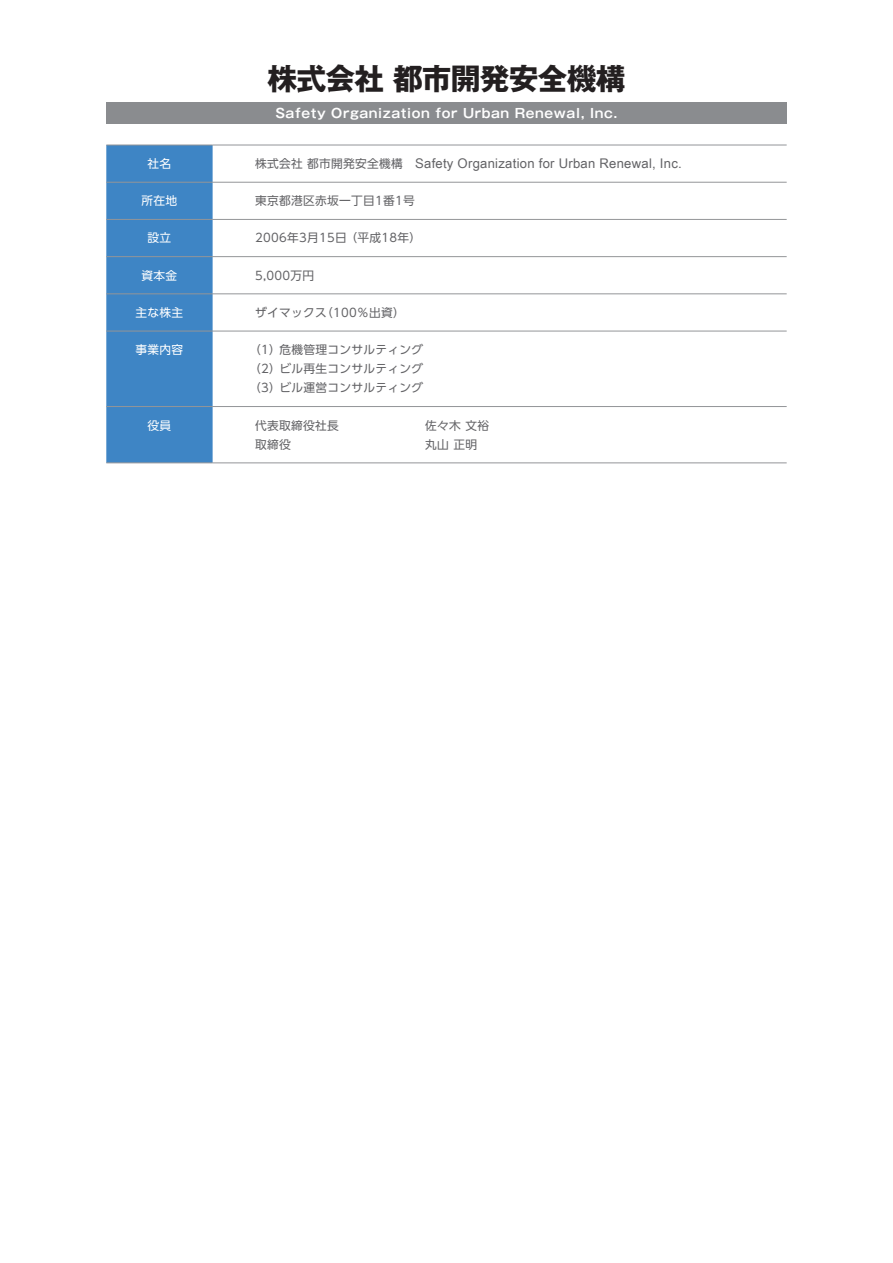
<style>
.page{position:relative;width:893px;height:1263px;background:#fff}
.page>*{position:absolute;margin:0;border:0;box-sizing:border-box;transform-origin:0 0}
.t1{font:700 29.7px "Gothic MB101 Pro";letter-spacing:-.025em;color:#231f20}
.t2{font:13.35px "Arial Narrow";letter-spacing:.015em;color:#636366;scale:1.2 1}
.t3{font:700 12.75px "Gothic MB101 Pro De";letter-spacing:.05em;color:#fff}
.t4{font:11.7px/19.2px "UD Shin Go Pr 6";letter-spacing:.025em;color:#636366;text-align:justify}
.t5{font:11.7px "UD Shin Go Pro";letter-spacing:.025em;color:#fff}
.s1{font-family:"UD Shin Go Pr 6";font-size:11.7px}
</style>
<div class="page">
<div style="left:106px;top:102px;width:681px;height:21px;background:#8a8c8f"></div>
<div style="left:106px;top:146px;width:107px;height:316px;background:#3e85c5"></div>
<hr style="left:106px;top:145px;width:107px;height:1px;background:#939598">
<hr style="left:213px;top:145px;width:574px;height:1px;background:#939598">
<hr style="left:106px;top:182px;width:107px;height:1px;background:#939598">
<hr style="left:213px;top:182px;width:574px;height:1px;background:#939598">
<hr style="left:106px;top:219px;width:107px;height:1px;background:#939598">
<hr style="left:213px;top:219px;width:574px;height:1px;background:#939598">
<hr style="left:106px;top:256px;width:107px;height:1px;background:#939598">
<hr style="left:213px;top:256px;width:574px;height:1px;background:#939598">
<hr style="left:106px;top:293px;width:107px;height:1px;background:#939598">
<hr style="left:213px;top:293px;width:574px;height:1px;background:#939598">
<hr style="left:106px;top:331px;width:107px;height:1px;background:#939598">
<hr style="left:213px;top:331px;width:574px;height:1px;background:#939598">
<hr style="left:106px;top:406px;width:107px;height:1px;background:#939598">
<hr style="left:213px;top:406px;width:574px;height:1px;background:#939598">
<hr style="left:106px;top:462px;width:107px;height:1px;background:#939598">
<hr style="left:213px;top:462px;width:574px;height:1px;background:#939598">
<h1 class="t1" style="left:267px;top:54px;width:360px">株式会社 都市開発安全機構</h1>
<p class="t3" style="left:275px;top:102px;width:344px">Safety Organization for Urban Renewal, Inc.</p>
<p class="t5" style="left:148px;top:154px;width:25px">社名</p>
<p class="t2" style="left:255px;top:154px;width:357px"><span class="s1">株式会社 都市開発安全機構　</span>Safety Organization for Urban Renewal, Inc.</p>
<p class="t5" style="left:142px;top:191px;width:37px">所在地</p>
<p class="t4" style="left:255px;top:191px;width:161px">東京都港区赤坂一丁目1番1号</p>
<p class="t5" style="left:148px;top:229px;width:25px">設立</p>
<p class="t4" style="left:255px;top:228px;width:168px">2006年3月15日 （平成18年）</p>
<p class="t5" style="left:142px;top:266px;width:37px">資本金</p>
<p class="t4" style="left:255px;top:265px;width:61px">5,000万円</p>
<p class="t5" style="left:136px;top:303px;width:49px">主な株主</p>
<p class="t4" style="left:255px;top:302px;width:151px">ザイマックス（100％出資）</p>
<p class="t5" style="left:136px;top:340px;width:49px">事業内容</p>
<p class="t4" style="left:249px;top:340px;width:175px">（1）危機管理コンサルティング（2）ビル再生コンサルティング（3）ビル運営コンサルティング</p>
<p class="t5" style="left:148px;top:416px;width:25px">役員</p>
<p class="t4" style="left:255px;top:415px;width:85px">代表取締役社長</p>
<p class="t4" style="left:425px;top:415px;width:65px">佐々木 文裕</p>
<p class="t4" style="left:255px;top:434px;width:37px">取締役</p>
<p class="t4" style="left:425px;top:434px;width:53px">丸山 正明</p>
</div>
